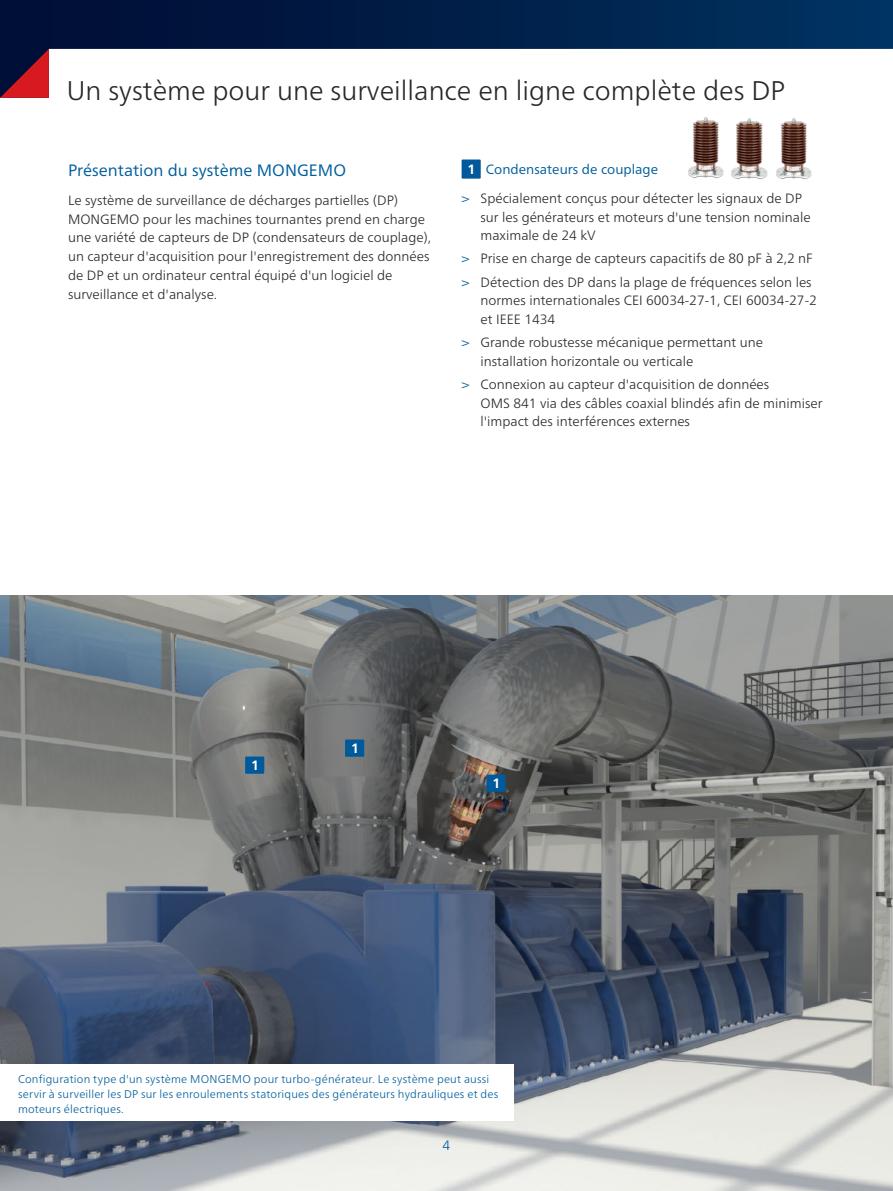
<style>
.page{position:relative;width:893px;height:1191px;background:#fff}
.page>*{position:absolute;margin:0;border:0;box-sizing:border-box;transform-origin:0 0}
.Content_-_Page_Headl{font:300 27px "Frutiger Neue LTW1 G";color:#292829}
.Content_-_Headline_1{font:16.5px "Frutiger Neue LTW1 G";color:#005e9d}
.Content_-_Normal{font:300 13.5px/18.8px "Frutiger Neue LTW1 G";color:#292829}
.Content_-_Headline_1-2{font:13.5px "Frutiger Neue LTW1 G";color:#005e9d}
.t1{font:700 13.5px "Frutiger Neue LTW1 G";color:#fff}
.Content_-_Last_Page{font:300 13.5px "Frutiger Neue LTW1 G";color:#00599a}
.Picture_-_Descriptio{font:300 11.25px/15px "Frutiger Neue LTW1 G";letter-spacing:.015em;color:#005e9d}
.s1{font-size:14.25px;color:#005e9d}
</style>
<div class="page">
<svg style="left:0;top:0;width:893px;height:49px;background:#001f49"></svg>
<svg style="left:0;top:49px;width:49px;height:49px;background:#6b142c"></svg>
<img style="left:0;top:595px;width:893px;height:596px">
<div style="left:486px;top:774px;width:20px;height:18px;background:#00599a"></div>
<div style="left:345px;top:739px;width:19px;height:17px;background:#00599a"></div>
<div style="left:245px;top:756px;width:19px;height:17px;background:#00599a"></div>
<div style="left:0;top:1064px;width:513px;height:56px;background:#fff"></div>
<div style="left:462px;top:159px;width:19px;height:20px;background:#00599a"></div>
<img style="left:688px;top:117px;width:36px;height:62px">
<img style="left:731px;top:118px;width:37px;height:62px">
<img style="left:776px;top:118px;width:36px;height:62px">
<p class="Content_-_Page_Headl" style="left:67px;top:74px;width:720px">Un système pour une surveillance en ligne complète des DP</p>
<p class="Content_-_Headline_1" style="left:68px;top:160px;width:280px">Présentation du système MONGEMO</p>
<p class="Content_-_Headline_1-2" style="left:486px;top:161px;width:174px">Condensateurs de couplage</p>
<p class="t1" style="left:468px;top:161px;width:10px">1</p>
<p class="Content_-_Normal" style="left:480px;top:189px;width:332px;text-indent:-19px"><span class="s1">&gt;</span> Spécialement conçus pour détecter les signaux de DP sur les générateurs et moteurs d'une tension nominale maximale de 24 kV</p>
<p class="Content_-_Normal" style="left:461px;top:249px;width:353px"><span class="s1">&gt;</span> Prise en charge de capteurs capacitifs de 80 pF à 2,2 nF</p>
<p class="Content_-_Normal" style="left:480px;top:272px;width:338px;text-indent:-19px"><span class="s1">&gt;</span> Détection des DP dans la plage de fréquences selon les normes internationales CEI 60034-27-1, CEI 60034-27-2 et IEEE 1434</p>
<p class="Content_-_Normal" style="left:480px;top:333px;width:284px;text-indent:-19px"><span class="s1">&gt;</span> Grande robustesse mécanique permettant une installation horizontale ou verticale</p>
<p class="Content_-_Normal" style="left:480px;top:374px;width:343px;text-indent:-19px"><span class="s1">&gt;</span> Connexion au capteur d'acquisition de données<br>OMS 841 via des câbles coaxial blindés afin de minimiser l'impact des interférences externes</p>
<p class="Content_-_Normal" style="left:68px;top:191px;width:365px">Le système de surveillance de décharges partielles (DP)<br>MONGEMO pour les machines tournantes prend en charge une variété de capteurs de DP (condensateurs de couplage), un capteur d'acquisition pour l'enregistrement des données de DP et un ordinateur central équipé d'un logiciel de surveillance et d'analyse.</p>
<p class="t1" style="left:251px;top:757px;width:10px">1</p>
<p class="t1" style="left:351px;top:740px;width:10px">1</p>
<p class="t1" style="left:492px;top:775px;width:10px">1</p>
<p class="Picture_-_Descriptio" style="left:18px;top:1071px;width:482px">Configuration type d'un système MONGEMO pour turbo-générateur. Le système peut aussi servir à surveiller les DP sur les enroulements statoriques des générateurs hydrauliques et des moteurs électriques.</p>
<p class="Content_-_Last_Page" style="left:443px;top:1136px;width:9px">4</p>
</div>
